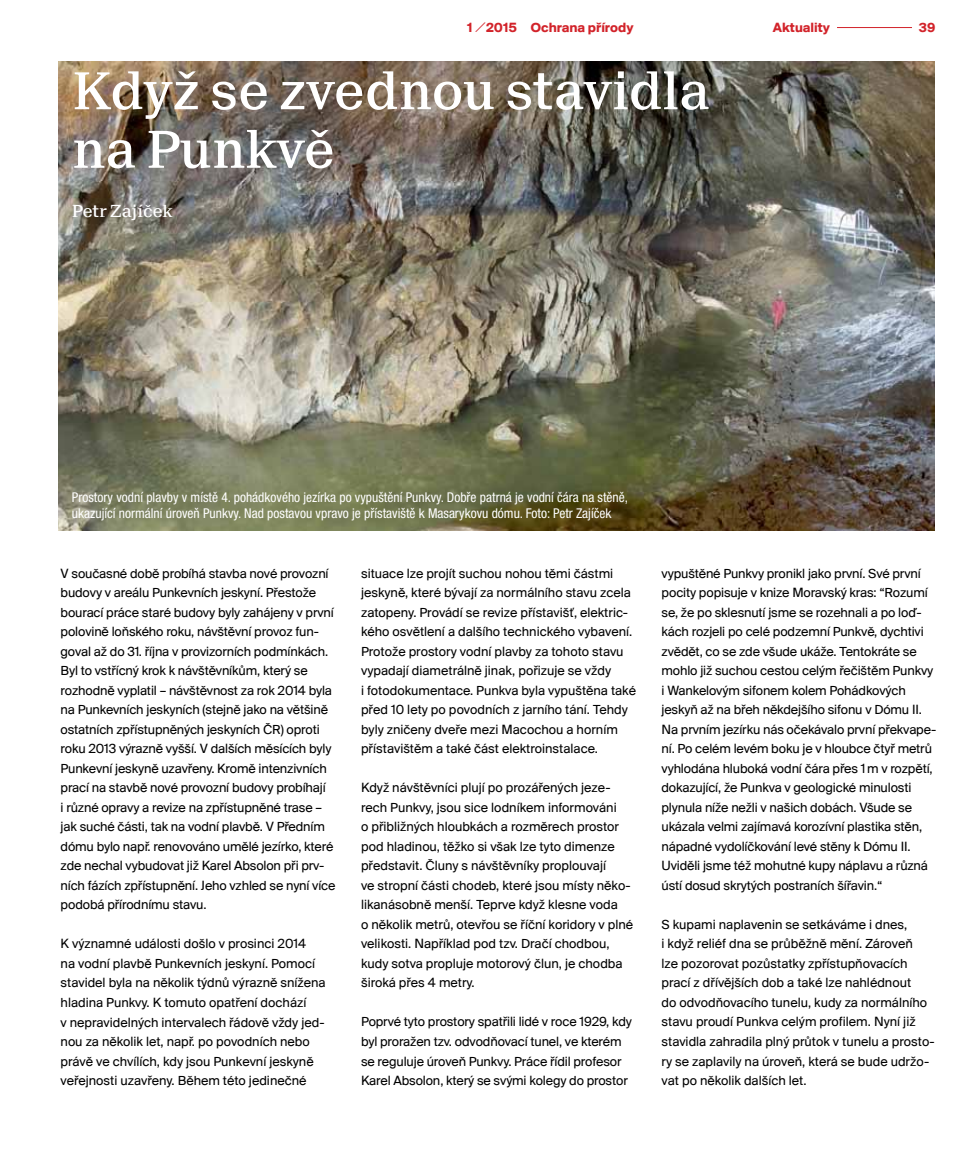
<style>
.page{position:relative;width:978px;height:1149px;background:#fff}
.page>*{position:absolute;margin:0;border:0;box-sizing:border-box;transform-origin:0 0}
.t1{font:500 55.5px/58.5px "Suisse BP Neue";color:#fff}
.t2{font:500 18px "Suisse BP Neue";color:#fff}
.t3{font:13.8px/19.5px "Suisse BP Intl";letter-spacing:-.01em;color:#000}
.t4{font:700 13.8px "Suisse BP Intl";color:#d2232a}
.t5{font:condensed 13.5px/16.2px "Helvetica Neue LT Pro";color:#fff}
.s1{font-family:"Replica Pro";font-weight:300}
</style>
<div class="page">
<img style="left:58px;top:62px;width:876px;height:468px">
<hr style="left:837px;top:27px;width:75px;height:1px;background:#d2232a">
<p class="t4" style="left:467px;top:19px;width:168px">1 <span class="s1">/</span>2015 Ochrana přírody</p>
<p class="t4" style="left:773px;top:19px;width:59px">Aktuality</p>
<p class="t4" style="left:919px;top:19px;width:18px">39</p>
<h1 class="t1" style="left:72px;top:60px;width:639px">Když se zvednou stavidla na Punkvě</h1>
<h2 class="t2" style="left:72px;top:200px;width:102px">Petr Zajíček</h2>
<p class="t5" style="left:72px;top:489px;width:558px">Prostory vodní plavby v místě 4. pohádkového jezírka po vypuštění Punkvy. Dobře patrná je vodní čára na stěně, ukazující normální úroveň Punkvy. Nad postavou vpravo je přístaviště k Masarykovu dómu. Foto: Petr Zajíček</p>
<p class="t3" style="left:61px;top:563px;width:276px">V současné době probíhá stavba nové provozní budovy v areálu Punkevních jeskyní. Přestože bourací práce staré budovy byly zahájeny v první polovině loňského roku, návštěvní provoz fun&shy;goval až do 31. října v provizorních podmínkách.<br>Byl to vstřícný krok k návštěvníkům, který se rozhodně vyplatil – návštěvnost za rok 2014 byla na Punkevních jeskyních (stejně jako na většině ostatních zpřístupněných jeskyních ČR) oproti roku 2013 výrazně vyšší. V dalších měsících byly Punkevní jeskyně uzavřeny. Kromě intenzivních prací na stavbě nové provozní budovy probíhají<br>i různé opravy a revize na zpřístupněné trase – jak suché části, tak na vodní plavbě. V Předním dómu bylo např. renovováno umělé jezírko, které zde nechal vybudovat již Karel Absolon při prv&shy;ních fázích zpřístupnění. Jeho vzhled se nyní více podobá přírodnímu stavu.</p>
<p class="t3" style="left:61px;top:933px;width:267px">K významné události došlo v prosinci 2014<br>na vodní plavbě Punkevních jeskyní. Pomocí stavidel byla na několik týdnů výrazně snížena hladina Punkvy. K tomuto opatření dochází<br>v nepravidelných intervalech řádově vždy jed&shy;nou za několik let, např. po povodních nebo právě ve chvílích, kdy jsou Punkevní jeskyně veřejnosti uzavřeny. Během této jedinečné</p>
<p class="t3" style="left:361px;top:563px;width:276px">situace lze projít suchou nohou těmi částmi jeskyně, které bývají za normálního stavu zcela zatopeny. Provádí se revize přístavišť, elektric&shy;kého osvětlení a dalšího technického vybavení.<br>Protože prostory vodní plavby za tohoto stavu vypadají diametrálně jinak, pořizuje se vždy<br>i fotodokumentace. Punkva byla vypuštěna také před 10 lety po povodních z jarního tání. Tehdy byly zničeny dveře mezi Macochou a horním přístavištěm a také část elektroinstalace.</p>
<p class="t3" style="left:361px;top:777px;width:274px">Když návštěvníci plují po prozářených jeze&shy;rech Punkvy, jsou sice lodníkem informováni<br>o přibližných hloubkách a rozměrech prostor pod hladinou, těžko si však lze tyto dimenze představit. Čluny s návštěvníky proplouvají<br>ve stropní části chodeb, které jsou místy něko&shy;likanásobně menší. Teprve když klesne voda<br>o několik metrů, otevřou se říční koridory v plné velikosti. Například pod tzv. Dračí chodbou, kudy sotva propluje motorový člun, je chodba široká přes 4 metry.</p>
<p class="t3" style="left:361px;top:1011px;width:272px">Poprvé tyto prostory spatřili lidé v roce 1929, kdy byl proražen tzv. odvodňovací tunel, ve kterém se reguluje úroveň Punkvy. Práce řídil profesor Karel Absolon, který se svými kolegy do prostor</p>
<p class="t3" style="left:662px;top:563px;width:276px">vypuštěné Punkvy pronikl jako první. Své první pocity popisuje v knize Moravský kras: “Rozumí se, že po sklesnutí jsme se rozehnali a po loď&shy;kách rozjeli po celé podzemní Punkvě, dychtivi zvědět, co se zde všude ukáže. Tentokráte se mohlo již suchou cestou celým řečištěm Punkvy i Wankelovým sifonem kolem Pohádkových jeskyň až na břeh někdejšího sifonu v Dómu II.<br>Na prvním jezírku nás očekávalo první překvape&shy;ní. Po celém levém boku je v hloubce čtyř metrů vyhlodána hluboká vodní čára přes 1m v rozpětí, dokazující, že Punkva v geologické minulosti plynula níže nežli v našich dobách. Všude se ukázala velmi zajímavá korozívní plastika stěn, nápadné vydolíčkování levé stěny k Dómu II.<br>Uviděli jsme též mohutné kupy náplavu a různá ústí dosud skrytých postraních šířavin.“</p>
<p class="t3" style="left:662px;top:914px;width:275px">S kupami naplavenin se setkáváme i dnes,<br>i když reliéf dna se průběžně mění. Zároveň<br>lze pozorovat pozůstatky zpřístupňovacích prací z dřívějších dob a také lze nahlédnout<br>do odvodňovacího tunelu, kudy za normálního stavu proudí Punkva celým profilem. Nyní již stavidla zahradila plný průtok v tunelu a prosto&shy;ry se zaplavily na úroveň, která se bude udržo&shy;vat po několik dalších let.</p>
</div>
